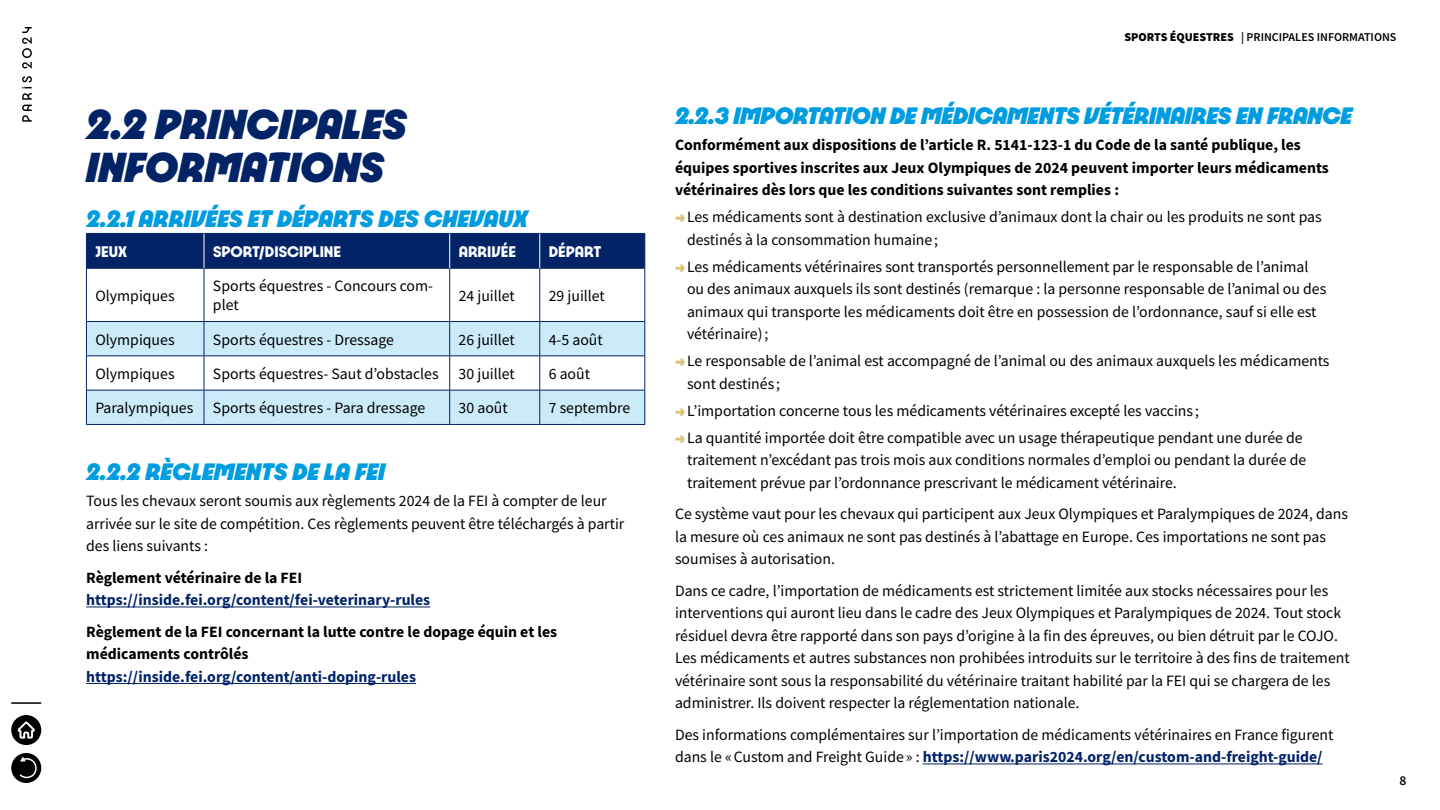
<style>
.page{position:relative;width:1440px;height:810px;background:#fff}
.page>*{position:absolute;margin:0;border:0;box-sizing:border-box;transform-origin:0 0}
.t1{font:italic 900 45px/42.8px "Paris 2024";color:#022366}
.t2{font:italic 900 25.5px "Paris 2024";letter-spacing:-.01em;color:#009ce0}
.t3{font:700 16.5px "Paris 2024";color:#fff}
.t4{font:15.75px/22.5px "Source Sans Pro";color:#000}
.t5{font:700 15.75px/22.5px "Source Sans Pro";color:#000}
.t6{font:700 15.75px "Source Sans Pro";color:#022366}
.t7{font:600 13.5px "Source Sans Pro";color:#000}
.t8{font:900 12px "Source Sans Pro";color:#000}
.t9{font:600 12px "Source Sans Pro";color:#000}
.s1{font-weight:600}
.s2{font-family:"Paris 2024";font-weight:900;color:#d7c378}
.s3{font-weight:700;color:#022366}
</style>
<div class="page">
<svg style="left:22px;top:76px;width:10px;height:46px"></svg>
<svg style="left:22px;top:27px;width:10px;height:42px"></svg>
<div style="left:11px;top:715px;width:30px;height:30px;background:#000;border-radius:50%"></div>
<svg style="left:18px;top:722px;width:17px;height:16px"></svg>
<hr style="left:11px;top:702px;width:30px;height:2px;background:#000">
<div style="left:11px;top:753px;width:30px;height:30px;background:#000;border-radius:50%"></div>
<svg style="left:19px;top:757px;width:20px;height:23px"></svg>
<hr style="left:86px;top:607px;width:344px;height:1px;background:#022366">
<hr style="left:86px;top:683px;width:330px;height:1px;background:#022366">
<div style="left:87px;top:234px;width:558px;height:34px;background:#022366"></div>
<svg style="left:87px;top:322px;width:558px;height:102px;fill:#ccebf9"></svg>
<hr style="left:86px;top:233px;width:118px;height:1px;background:#022366">
<hr style="left:86px;top:234px;width:1px;height:34px;background:#022366">
<hr style="left:204px;top:233px;width:246px;height:1px;background:#022366">
<hr style="left:450px;top:233px;width:90px;height:1px;background:#022366">
<hr style="left:540px;top:233px;width:105px;height:1px;background:#022366">
<hr style="left:645px;top:234px;width:1px;height:34px;background:#022366">
<hr style="left:86px;top:268px;width:118px;height:1px;background:#022366">
<hr style="left:86px;top:269px;width:1px;height:52px;background:#022366">
<hr style="left:204px;top:268px;width:246px;height:1px;background:#022366">
<hr style="left:204px;top:269px;width:1px;height:52px;background:#022366">
<hr style="left:450px;top:268px;width:90px;height:1px;background:#022366">
<hr style="left:450px;top:269px;width:1px;height:52px;background:#022366">
<hr style="left:540px;top:268px;width:105px;height:1px;background:#022366">
<hr style="left:540px;top:269px;width:1px;height:52px;background:#022366">
<hr style="left:645px;top:269px;width:1px;height:52px;background:#022366">
<hr style="left:86px;top:321px;width:118px;height:1px;background:#022366">
<hr style="left:86px;top:322px;width:1px;height:34px;background:#022366">
<hr style="left:204px;top:321px;width:246px;height:1px;background:#022366">
<hr style="left:204px;top:322px;width:1px;height:34px;background:#022366">
<hr style="left:450px;top:321px;width:90px;height:1px;background:#022366">
<hr style="left:450px;top:322px;width:1px;height:34px;background:#022366">
<hr style="left:540px;top:321px;width:105px;height:1px;background:#022366">
<hr style="left:540px;top:322px;width:1px;height:34px;background:#022366">
<hr style="left:645px;top:322px;width:1px;height:34px;background:#022366">
<hr style="left:86px;top:356px;width:118px;height:1px;background:#022366">
<hr style="left:86px;top:356px;width:1px;height:34px;background:#022366">
<hr style="left:204px;top:356px;width:246px;height:1px;background:#022366">
<hr style="left:204px;top:356px;width:1px;height:34px;background:#022366">
<hr style="left:450px;top:356px;width:90px;height:1px;background:#022366">
<hr style="left:450px;top:356px;width:1px;height:34px;background:#022366">
<hr style="left:540px;top:356px;width:105px;height:1px;background:#022366">
<hr style="left:540px;top:356px;width:1px;height:34px;background:#022366">
<hr style="left:645px;top:356px;width:1px;height:34px;background:#022366">
<hr style="left:86px;top:390px;width:118px;height:1px;background:#022366">
<hr style="left:86px;top:390px;width:1px;height:34px;background:#022366">
<hr style="left:204px;top:390px;width:246px;height:1px;background:#022366">
<hr style="left:204px;top:390px;width:1px;height:34px;background:#022366">
<hr style="left:450px;top:390px;width:90px;height:1px;background:#022366">
<hr style="left:450px;top:390px;width:1px;height:34px;background:#022366">
<hr style="left:540px;top:390px;width:105px;height:1px;background:#022366">
<hr style="left:540px;top:390px;width:1px;height:34px;background:#022366">
<hr style="left:645px;top:390px;width:1px;height:34px;background:#022366">
<hr style="left:86px;top:424px;width:118px;height:1px;background:#022366">
<hr style="left:204px;top:424px;width:246px;height:1px;background:#022366">
<hr style="left:450px;top:424px;width:90px;height:1px;background:#022366">
<hr style="left:540px;top:424px;width:105px;height:1px;background:#022366">
<hr style="left:204px;top:234px;width:1px;height:34px;background:#fff">
<hr style="left:450px;top:234px;width:1px;height:34px;background:#fff">
<hr style="left:540px;top:234px;width:1px;height:34px;background:#fff">
<hr style="left:923px;top:764px;width:400px;height:1px;background:#022366">
<h1 class="t1" style="left:86px;top:101px;width:322px">2.2 PRINCIPALES<br>INFORMATIONS</h1>
<h2 class="t2" style="left:86px;top:201px;width:443px">2.2.1 ARRIVÉES ET DÉPARTS DES CHEVAUX</h2>
<p class="t3" style="left:95px;top:241px;width:33px">JEUX</p>
<p class="t3" style="left:213px;top:241px;width:130px">SPORT/DISCIPLINE</p>
<p class="t3" style="left:459px;top:241px;width:59px">ARRIVÉE</p>
<p class="t3" style="left:549px;top:241px;width:54px">DÉPART</p>
<p class="t4" style="left:95px;top:284px;width:81px">Olympiques</p>
<p class="t4" style="left:213px;top:277px;width:222px;line-height:18.9px">Sports équestres - Concours com&shy;plet</p>
<p class="t4" style="left:459px;top:284px;width:58px">24 juillet</p>
<p class="t4" style="left:549px;top:284px;width:58px">29 juillet</p>
<p class="t4" style="left:95px;top:328px;width:81px">Olympiques</p>
<p class="t4" style="left:213px;top:328px;width:182px">Sports équestres - Dressage</p>
<p class="t4" style="left:459px;top:328px;width:58px">26 juillet</p>
<p class="t4" style="left:549px;top:328px;width:56px">4-5 août</p>
<p class="t4" style="left:95px;top:362px;width:81px">Olympiques</p>
<p class="t4" style="left:213px;top:362px;width:227px">Sports équestres- Saut d’obstacles</p>
<p class="t4" style="left:459px;top:362px;width:58px">30 juillet</p>
<p class="t4" style="left:549px;top:362px;width:43px">6 août</p>
<p class="t4" style="left:95px;top:397px;width:331px">Paralympiques Sports équestres - Para dressage</p>
<p class="t4" style="left:459px;top:397px;width:51px">30 août</p>
<p class="t4" style="left:549px;top:397px;width:83px">7 septembre</p>
<h2 class="t2" style="left:86px;top:455px;width:300px">2.2.2 RÈGLEMENTS DE LA FEI</h2>
<p class="t4" style="left:86px;top:490px;width:540px">Tous les chevaux seront soumis aux règlements 2024 de la FEI à compter de leur arrivée sur le site de compétition. Ces règlements peuvent être téléchargés à partir des liens suivants :</p>
<p class="t5" style="left:86px;top:566px;width:218px">Règlement vétérinaire de la FEI</p>
<p class="t6" style="left:86px;top:590px;width:346px">https://inside.fei.org/content/fei-veterinary-rules</p>
<p class="t5" style="left:86px;top:620px;width:472px">Règlement de la FEI concernant la lutte contre le dopage équin et les médicaments contrôlés</p>
<p class="t6" style="left:86px;top:666px;width:331px">https://inside.fei.org/content/anti-doping-rules</p>
<p class="t8" style="left:1125px;top:29px;width:165px">SPORTS ÉQUESTRES <span class="s1">| PRINCIPALES</span></p>
<p class="t9" style="left:1317px;top:29px;width:80px">INFORMATIONS</p>
<h2 class="t2" style="left:675px;top:99px;width:679px">2.2.3 IMPORTATION DE MÉDICAMENTS VÉTÉRINAIRES EN FRANCE</h2>
<p class="t5" style="left:675px;top:134px;width:655px">Conformément aux dispositions de l’article R. 5141-123-1 du Code de la santé publique, les équipes sportives inscrites aux Jeux Olympiques de 2024 peuvent importer leurs médicaments vétérinaires dès lors que les conditions suivantes sont remplies :</p>
<p class="t4" style="left:687px;top:206px;width:636px;text-indent:-12px"><span class="s2">→</span>Les médicaments sont à destination exclusive d’animaux dont la chair ou les produits ne sont pas destinés à la consommation humaine ;</p>
<p class="t4" style="left:687px;top:255px;width:641px;text-indent:-12px"><span class="s2">→</span>Les médicaments vétérinaires sont transportés personnellement par le responsable de l’animal ou des animaux auxquels ils sont destinés (remarque : la personne responsable de l’animal ou des animaux qui transporte les médicaments doit être en possession de l’ordonnance, sauf si elle est vétérinaire);</p>
<p class="t4" style="left:687px;top:350px;width:644px;text-indent:-12px"><span class="s2">→</span>Le responsable de l’animal est accompagné de l’animal ou des animaux auxquels les médicaments sont destinés ;</p>
<p class="t4" style="left:675px;top:399px;width:526px"><span class="s2">→</span>L’importation concerne tous les médicaments vétérinaires excepté les vaccins ;</p>
<p class="t4" style="left:687px;top:426px;width:621px;text-indent:-12px"><span class="s2">→</span>La quantité importée doit être compatible avec un usage thérapeutique pendant une durée de traitement n’excédant pas trois mois aux conditions normales d’emploi ou pendant la durée de traitement prévue par l’ordonnance prescrivant le médicament vétérinaire.</p>
<p class="t4" style="left:675px;top:503px;width:675px">Ce système vaut pour les chevaux qui participent aux Jeux Olympiques et Paralympiques de 2024, dans la mesure où ces animaux ne sont pas destinés à l’abattage en Europe. Ces importations ne sont pas soumises à autorisation.</p>
<p class="t4" style="left:675px;top:579px;width:676px">Dans ce cadre, l’importation de médicaments est strictement limitée aux stocks nécessaires pour les interventions qui auront lieu dans le cadre des Jeux Olympiques et Paralympiques de 2024. Tout stock résiduel devra être rapporté dans son pays d’origine à la fin des épreuves, ou bien détruit par le COJO.<br>Les médicaments et autres substances non prohibées introduits sur le territoire à des fins de traitement vétérinaire sont sous la responsabilité du vétérinaire traitant habilité par la FEI qui se chargera de les administrer. Ils doivent respecter la réglementation nationale.</p>
<p class="t4" style="left:675px;top:723px;width:660px">Des informations complémentaires sur l’importation de médicaments vétérinaires en France figurent dans le «Custom and Freight Guide » : <span class="s3">https://www.paris2024.org/en/custom-and-freight-guide/</span></p>
<p class="t7" style="left:1399px;top:771px;width:8px">8</p>
</div>
